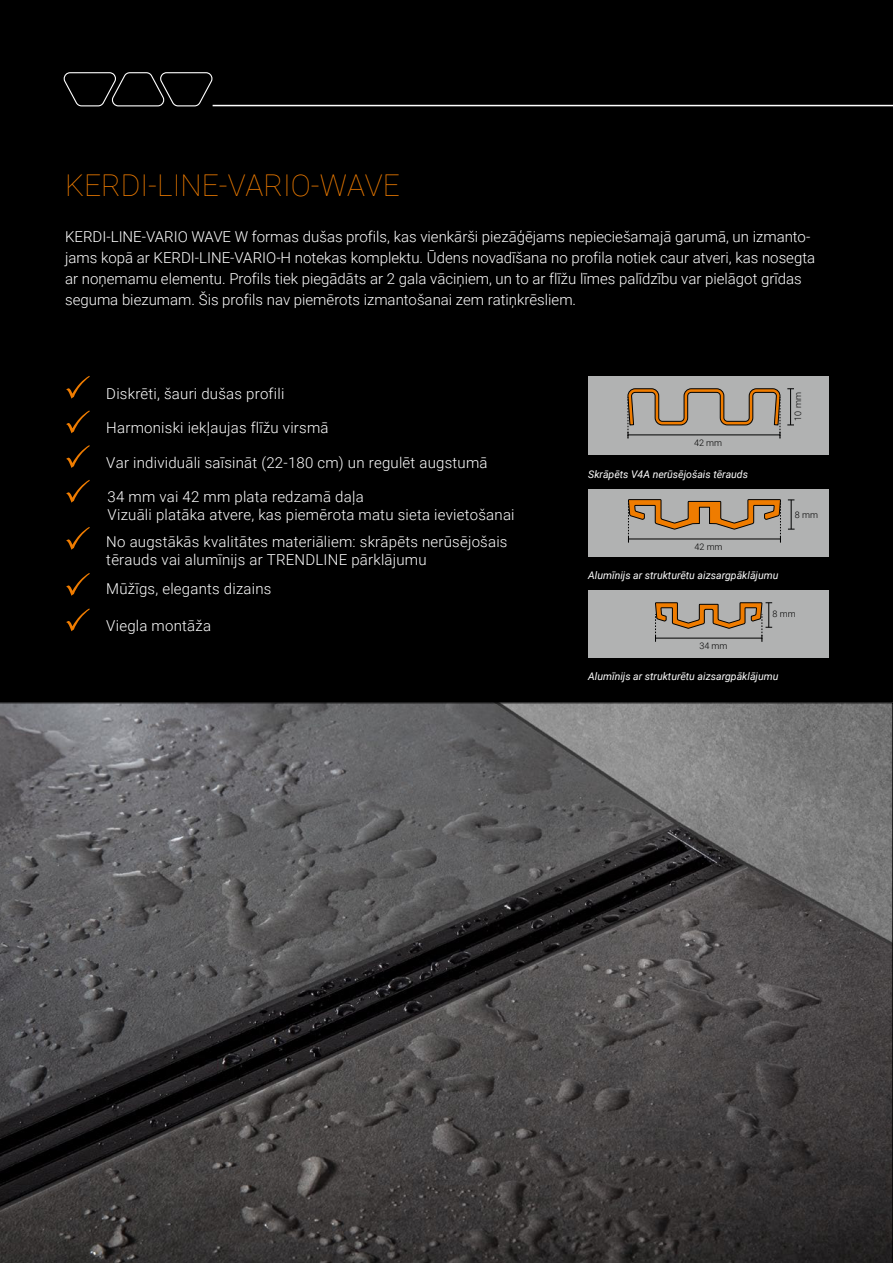
<style>
.page{position:relative;width:893px;height:1263px;background:#fff}
.page>*{position:absolute;margin:0;border:0;box-sizing:border-box;transform-origin:0 0}
.t1{font:100 30px "Roboto";color:#ef7c00}
.t2{font:300 15px/21px "Roboto";color:#fff}
.t3{font:italic 10.5px "Roboto";color:#fff}
.t4{font:300 9px "Roboto";color:#000}
</style>
<div class="page">
<div style="left:0;top:0;width:893px;height:1202px;background:#000"></div>
<svg style="left:64px;top:72px;width:148px;height:34px"></svg>
<hr style="left:213px;top:105px;width:680px;height:1px;background:#fff">
<svg style="left:0;top:703px;width:893px;height:560px;background:#4f4d4e"></svg>
<svg style="left:66px;top:376px;width:24px;height:23px"></svg>
<svg style="left:66px;top:410px;width:24px;height:23px"></svg>
<svg style="left:66px;top:445px;width:24px;height:23px"></svg>
<svg style="left:66px;top:480px;width:24px;height:23px"></svg>
<svg style="left:66px;top:527px;width:24px;height:23px"></svg>
<svg style="left:66px;top:573px;width:24px;height:23px"></svg>
<svg style="left:66px;top:608px;width:24px;height:23px"></svg>
<div style="left:588px;top:590px;width:241px;height:68px;background:#b1b2b2"></div>
<svg style="left:655px;top:602px;width:117px;height:40px"></svg>
<div style="left:588px;top:489px;width:241px;height:67px;background:#b1b2b2"></div>
<svg style="left:628px;top:499px;width:153px;height:44px"></svg>
<hr style="left:628px;top:539px;width:152px;height:1px;background:#000">
<svg style="left:788px;top:500px;width:7px;height:30px"></svg>
<div style="left:588px;top:376px;width:241px;height:79px;background:#b1b2b2"></div>
<svg style="left:628px;top:388px;width:153px;height:51px"></svg>
<hr style="left:628px;top:435px;width:152px;height:1px;background:#000">
<hr style="left:790px;top:389px;width:1px;height:36px;background:#000">
<h1 class="t1" style="left:65px;top:165px;width:336px">KERDI-LINE-VARIO-WAVE</h1>
<p class="t2" style="left:65px;top:225px;width:752px">KERDI-LINE-VARIO WAVE W formas dušas profils, kas vienkārši piezāģējams nepieciešamajā garumā, un izmanto&shy;jams kopā ar KERDI-LINE-VARIO-H notekas komplektu. Ūdens novadīšana no profila notiek caur atveri, kas nosegta ar noņemamu elementu. Profils tiek piegādāts ar 2 gala vāciņiem, un to ar flīžu līmes palīdzību var pielāgot grīdas seguma biezumam. Šis profils nav piemērots izmantošanai zem ratiņkrēsliem.</p>
<p class="t2" style="left:106px;top:382px;width:180px">Diskrēti, šauri dušas profili</p>
<p class="t2" style="left:106px;top:417px;width:224px">Harmoniski iekļaujas flīžu virsmā</p>
<p class="t2" style="left:106px;top:451px;width:383px">Var individuāli saīsināt (22-180 cm) un regulēt augstumā</p>
<p class="t2" style="left:108px;top:487px;width:408px;line-height:18px">34 mm vai 42 mm plata redzamā daļa<br>Vizuāli platāka atvere, kas piemērota matu sieta ievietošanai</p>
<p class="t2" style="left:106px;top:532px;width:403px;line-height:18px">No augstākās kvalitātes materiāliem: skrāpēts nerūsējošais tērauds vai alumīnijs ar TRENDLINE pārklājumu</p>
<p class="t2" style="left:106px;top:578px;width:167px">Mūžīgs, elegants dizains</p>
<p class="t2" style="left:106px;top:615px;width:106px">Viegla montāža</p>
<p class="t4" style="left:694px;top:436px;width:30px">42 mm</p>
<p class="t3" style="left:588px;top:466px;width:161px">Skrāpēts V4A nerūsējošais tērauds</p>
<p class="t4" style="left:694px;top:540px;width:30px">42 mm</p>
<p class="t3" style="left:588px;top:568px;width:192px">Alumīnijs ar strukturētu aizsargpāklājumu</p>
<p class="t4" style="left:791px;top:421px;width:30px;rotate:-90deg">10 mm</p>
<p class="t4" style="left:795px;top:508px;width:25px">8 mm</p>
<p class="t4" style="left:699px;top:639px;width:30px">34 mm</p>
<p class="t4" style="left:772px;top:607px;width:25px">8 mm</p>
<p class="t3" style="left:588px;top:669px;width:192px">Alumīnijs ar strukturētu aizsargpāklājumu</p>
</div>
